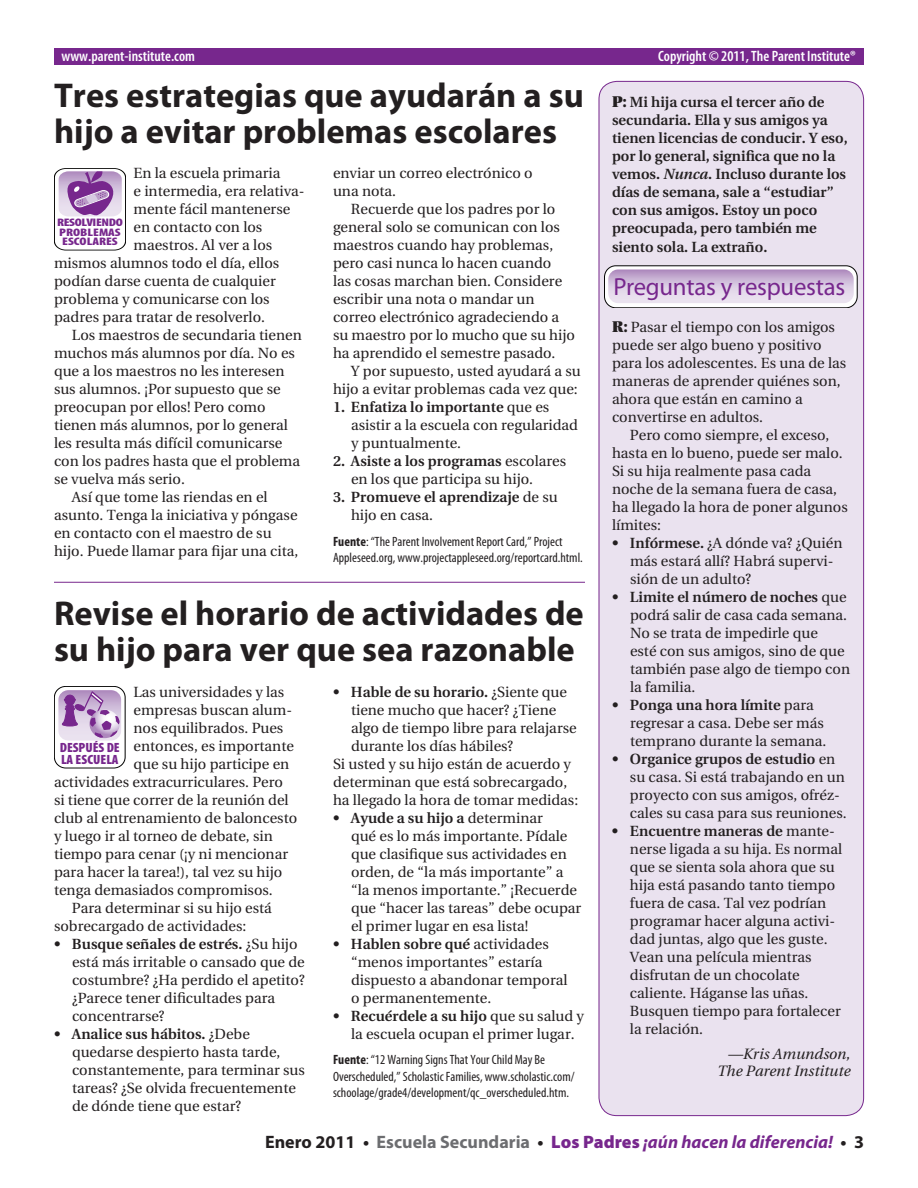
<style>
.page{position:relative;width:918px;height:1188px;background:#fff}
.page>*{position:absolute;margin:0;border:0;box-sizing:border-box;transform-origin:0 0}
._01_Headline{font:700 34.5px/36px "Myriad Pro";color:#231f20}
.t1{font:24.75px "Block Berthold BQ";letter-spacing:-.01em;color:#77278d}
.t2{font:italic 700 18px "Myriad Pro";color:#77278d}
.t3{font:600 condensed 15px "Myriad Pro";color:#fff}
._09_by_line{font:italic 15px/16.5px "Utopia";color:#231f20;text-align:right}
._03_Body_text{font:14.7px/18px "Utopia";color:#231f20}
._04_Bullet_text{font:14.7px/18px "Utopia";color:#231f20}
._03_Body_text-2{font:600 14.7px/18px "Utopia";color:#231f20}
._04_Bullet_text-2{font:600 14.7px/18px "Utopia";color:#231f20}
._06_Source{font:condensed 13.5px/16.5px "Myriad Pro";color:#231f20}
.t4{font:900 condensed 13.35px/11.6px "Myriad Pro";color:#77278d;scale:1.05 1}
.t5{font:900 condensed 10.95px/9.4px "Myriad Pro";color:#77278d;scale:1.3 1}
.s1{font-family:"Utopia Std Black Headline";font-weight:400;font-size:16.5px}
.s2{font-style:italic}
.s3{font-weight:600}
.s4{font-weight:400}
.s5{font-weight:700}
.s6{font-family:"Utopia Std Black Headline";font-size:16.5px}
.s7{font-style:normal;color:#231f20}
.s8{font-style:normal;color:#6c6d70}
.s9{font-weight:900;font-style:normal}
</style>
<div class="page">
<div style="left:599px;top:81px;width:265px;height:1035px;background:#eae2ef;border-radius:18px"></div>
<div style="left:54px;top:49px;width:810px;height:16px;background:#77278d"></div>
<hr style="left:54px;top:582px;width:531px;height:1px;background:#77278d">
<div style="left:605px;top:266px;width:252px;height:42px;background:#fff;border-radius:11px"></div>
<div style="left:604px;top:265px;width:254px;height:43px;border:1px solid #050504;border-radius:11px"></div>
<svg style="left:608px;top:269px;width:246px;height:34px;background:#d6c5df"></svg>
<svg style="left:54px;top:168px;width:72px;height:82px"></svg>
<div style="left:54px;top:686px;width:72px;height:82px;border:1px solid #050504;border-radius:11px"></div>
<svg style="left:58px;top:690px;width:63px;height:51px;background:#c1a2cd"></svg>
<p class="t3" style="left:62px;top:46px;width:135px">www.parent-institute.com</p>
<p class="t3" style="left:658px;top:46px;width:199px">Copyright © 2011, The Parent Institute®</p>
<p class="_01_Headline" style="left:54px;top:76px;width:531px">Tres estrategias que ayudarán a su hijo a evitar problemas escolares</p>
<p class="_03_Body_text-2" style="left:612px;top:93px;width:237px"><span class="s1">P:</span> Mi hija cursa el tercer año de secundaria. Ella y sus amigos ya tienen licencias de conducir. Y eso, por lo general, significa que no la vemos. <span class="s2">Nunca</span>. Incluso durante los días de semana, sale a “estudiar” con sus amigos. Estoy un poco preocupada, pero también me</p>
<p class="_03_Body_text-2" style="left:612px;top:239px;width:157px">siento sola. La extraño.</p>
<p class="_03_Body_text" style="left:134px;top:165px;width:149px">En la escuela primaria</p>
<p class="_03_Body_text" style="left:134px;top:183px;width:173px">e intermedia, era relativa-</p>
<p class="_03_Body_text" style="left:134px;top:201px;width:158px">mente fácil mantenerse</p>
<p class="_03_Body_text" style="left:134px;top:219px;width:130px">en contacto con los</p>
<p class="_03_Body_text" style="left:134px;top:237px;width:140px">maestros. Al ver a los</p>
<p class="_03_Body_text" style="left:54px;top:255px;width:227px">mismos alumnos todo el día, ellos</p>
<p class="_03_Body_text" style="left:54px;top:273px;width:223px">podían darse cuenta de cualquier</p>
<p class="_03_Body_text" style="left:54px;top:291px;width:217px">problema y comunicarse con los</p>
<p class="_03_Body_text" style="left:54px;top:309px;width:213px">padres para tratar de resolverlo.</p>
<p class="_03_Body_text" style="left:54px;top:327px;width:249px;text-indent:18px">Los maestros de secundaria tienen muchos más alumnos por día. No es que a los maestros no les interesen sus alumnos. ¡Por supuesto que se preocupan por ellos! Pero como tienen más alumnos, por lo general les resulta más difícil comunicarse con los padres hasta que el problema se vuelva más serio.</p>
<p class="_03_Body_text" style="left:54px;top:489px;width:246px;text-indent:18px">Así que tome las riendas en el asunto. Tenga la iniciativa y póngase en contacto con el maestro de su hijo. Puede llamar para fijar una cita,</p>
<p class="_03_Body_text" style="left:333px;top:165px;width:201px">enviar un correo electrónico o una nota.</p>
<p class="_03_Body_text" style="left:333px;top:201px;width:244px;text-indent:18px">Recuerde que los padres por lo general solo se comunican con los maestros cuando hay problemas, pero casi nunca lo hacen cuando<br>las cosas marchan bien. Considere escribir una nota o mandar un correo electrónico agradeciendo a su maestro por lo mucho que su hijo ha aprendido el semestre pasado.</p>
<p class="_03_Body_text" style="left:333px;top:363px;width:249px;text-align:right">Y por supuesto, usted ayudará a su hijo a evitar problemas cada vez que:</p>
<p class="_04_Bullet_text" style="left:351px;top:399px;width:229px;text-indent:-18px"><span class="s3">1. Enfatiza lo importante</span> que es asistir a la escuela con regularidad y puntualmente.</p>
<p class="_04_Bullet_text" style="left:351px;top:453px;width:217px;text-indent:-18px"><span class="s3">2. Asiste a los programas</span> escolares en los que participa su hijo.</p>
<p class="_04_Bullet_text-2" style="left:351px;top:489px;width:208px;text-indent:-18px">3. Promueve el aprendizaje <span class="s4">de su hijo en casa.</span></p>
<p class="_06_Source" style="left:333px;top:533px;width:251px"><span class="s5">Fuente</span>: “The Parent Involvement Report Card,” Project<br>Appleseed.org, www.projectappleseed.org/reportcard.html.</p>
<p class="t5" style="left:57px;top:218px;width:52px">RESOLVIENDO<br>PROBLEMAS<br>ESCOLARES</p>
<p class="t1" style="left:614px;top:271px;width:233px">Preguntas y respuestas</p>
<p class="_03_Body_text" style="left:612px;top:318px;width:236px"><span class="s6">R:</span> Pasar el tiempo con los amigos puede ser algo bueno y positivo para los adolescentes. Es una de las maneras de aprender quiénes son, ahora que están en camino a convertirse en adultos.</p>
<p class="_03_Body_text" style="left:612px;top:426px;width:237px;text-indent:18px">Pero como siempre, el exceso, hasta en lo bueno, puede ser malo.<br>Si su hija realmente pasa cada noche de la semana fuera de casa, ha llegado la hora de poner algunos límites:</p>
<p class="_04_Bullet_text" style="left:630px;top:534px;width:214px;text-indent:-18px"><span class="s3">• Infórmese.</span> ¿A dónde va? ¿Quién más estará allí? Habrá supervi&shy;sión de un adulto?</p>
<p class="_04_Bullet_text" style="left:630px;top:588px;width:222px;text-indent:-18px"><span class="s3">• Limite el número de noches</span> que podrá salir de casa cada semana.<br>No se trata de impedirle que<br>esté con sus amigos, sino de que también pase algo de tiempo con la familia.</p>
<p class="_04_Bullet_text" style="left:630px;top:696px;width:198px;text-indent:-18px"><span class="s3">• Ponga una hora límite</span> para regresar a casa. Debe ser más temprano durante la semana.</p>
<p class="_04_Bullet_text" style="left:630px;top:750px;width:218px;text-indent:-18px"><span class="s3">• Organice grupos de estudio</span> en su casa. Si está trabajando en un proyecto con sus amigos, ofréz&shy;cales su casa para sus reuniones.</p>
<p class="_04_Bullet_text" style="left:630px;top:822px;width:214px;text-indent:-18px"><span class="s3">• Encuentre maneras de</span> mante&shy;nerse ligada a su hija. Es normal que se sienta sola ahora que su hija está pasando tanto tiempo fuera de casa. Tal vez podrían programar hacer alguna activi&shy;dad juntas, algo que les guste.<br>Vean una película mientras disfrutan de un chocolate caliente. Háganse las uñas.<br>Busquen tiempo para fortalecer la relación.</p>
<p class="_09_by_line" style="left:717px;top:1046px;width:135px">—Kris Amundson,<br>The Parent Institute</p>
<p class="_01_Headline" style="left:54px;top:595px;width:531px">Revise el horario de actividades de su hijo para ver que sea razonable</p>
<p class="_04_Bullet_text" style="left:351px;top:683px;width:227px;text-indent:-18px"><span class="s3">• Hable de su horario.</span> ¿Siente que tiene mucho que hacer? ¿Tiene algo de tiempo libre para relajarse durante los días hábiles?</p>
<p class="_03_Body_text" style="left:333px;top:755px;width:247px">Si usted y su hijo están de acuerdo y determinan que está sobrecargado, ha llegado la hora de tomar medidas:</p>
<p class="_04_Bullet_text" style="left:351px;top:809px;width:232px;text-indent:-18px"><span class="s3">• Ayude a su hijo a</span> determinar<br>qué es lo más importante. Pídale que clasifique sus actividades en orden, de “la más importante” a “la menos importante.” ¡Recuerde que “hacer las tareas” debe ocupar el primer lugar en esa lista!</p>
<p class="_04_Bullet_text" style="left:351px;top:935px;width:218px;text-indent:-18px"><span class="s3">• Hablen sobre qué</span> actividades “menos importantes” estaría dispuesto a abandonar temporal o permanentemente.</p>
<p class="_04_Bullet_text" style="left:333px;top:1007px;width:252px;text-align:center"><span class="s3">• Recuérdele a su hijo</span> que su salud y la escuela ocupan el primer lugar.</p>
<p class="_06_Source" style="left:333px;top:1051px;width:243px"><span class="s5">Fuente</span>: “12 Warning Signs That Your Child May Be<br>Overscheduled,” Scholastic Families, www.scholastic.com/ schoolage/grade4/development/qc_overscheduled.htm.</p>
<p class="_03_Body_text" style="left:134px;top:683px;width:152px">Las universidades y las</p>
<p class="_03_Body_text" style="left:134px;top:701px;width:160px">empresas buscan alum-</p>
<p class="_03_Body_text" style="left:134px;top:719px;width:151px">nos equilibrados. Pues</p>
<p class="_03_Body_text" style="left:134px;top:737px;width:162px">entonces, es importante</p>
<p class="_03_Body_text" style="left:134px;top:755px;width:157px">que su hijo participe en</p>
<p class="_03_Body_text" style="left:54px;top:773px;width:231px">actividades extracurriculares. Pero</p>
<p class="_03_Body_text" style="left:54px;top:791px;width:236px">si tiene que correr de la reunión del</p>
<p class="_03_Body_text" style="left:54px;top:809px;width:245px">club al entrenamiento de baloncesto</p>
<p class="_03_Body_text" style="left:54px;top:827px;width:220px">y luego ir al torneo de debate, sin</p>
<p class="_03_Body_text" style="left:54px;top:845px;width:236px">tiempo para cenar (¡y ni mencionar</p>
<p class="_03_Body_text" style="left:54px;top:863px;width:230px">para hacer la tarea!), tal vez su hijo</p>
<p class="_03_Body_text" style="left:54px;top:881px;width:220px">tenga demasiados compromisos.</p>
<p class="_03_Body_text" style="left:54px;top:899px;width:219px;text-indent:18px">Para determinar si su hijo está sobrecargado de actividades:</p>
<p class="_04_Bullet_text" style="left:72px;top:935px;width:234px;text-indent:-18px"><span class="s3">• Busque señales de estrés.</span> ¿Su hijo está más irritable o cansado que de costumbre? ¿Ha perdido el apetito? ¿Parece tener dificultades para concentrarse?</p>
<p class="_04_Bullet_text" style="left:72px;top:1025px;width:234px;text-indent:-18px"><span class="s3">• Analice sus hábitos.</span> ¿Debe quedarse despierto hasta tarde, constantemente, para terminar sus tareas? ¿Se olvida frecuentemente de dónde tiene que estar?</p>
<p class="t4" style="left:60px;top:742px;width:59px">DESPUÉS DE<br>LA ESCUELA</p>
<p class="t2" style="left:265px;top:1130px;width:600px"><span class="s7">Enero 2011 •</span> <span class="s8">Escuela Secundaria</span> <span class="s7">•</span> <span class="s9">Los Padres</span> ¡aún hacen la diferencia! <span class="s7">• 3</span></p>
</div>
